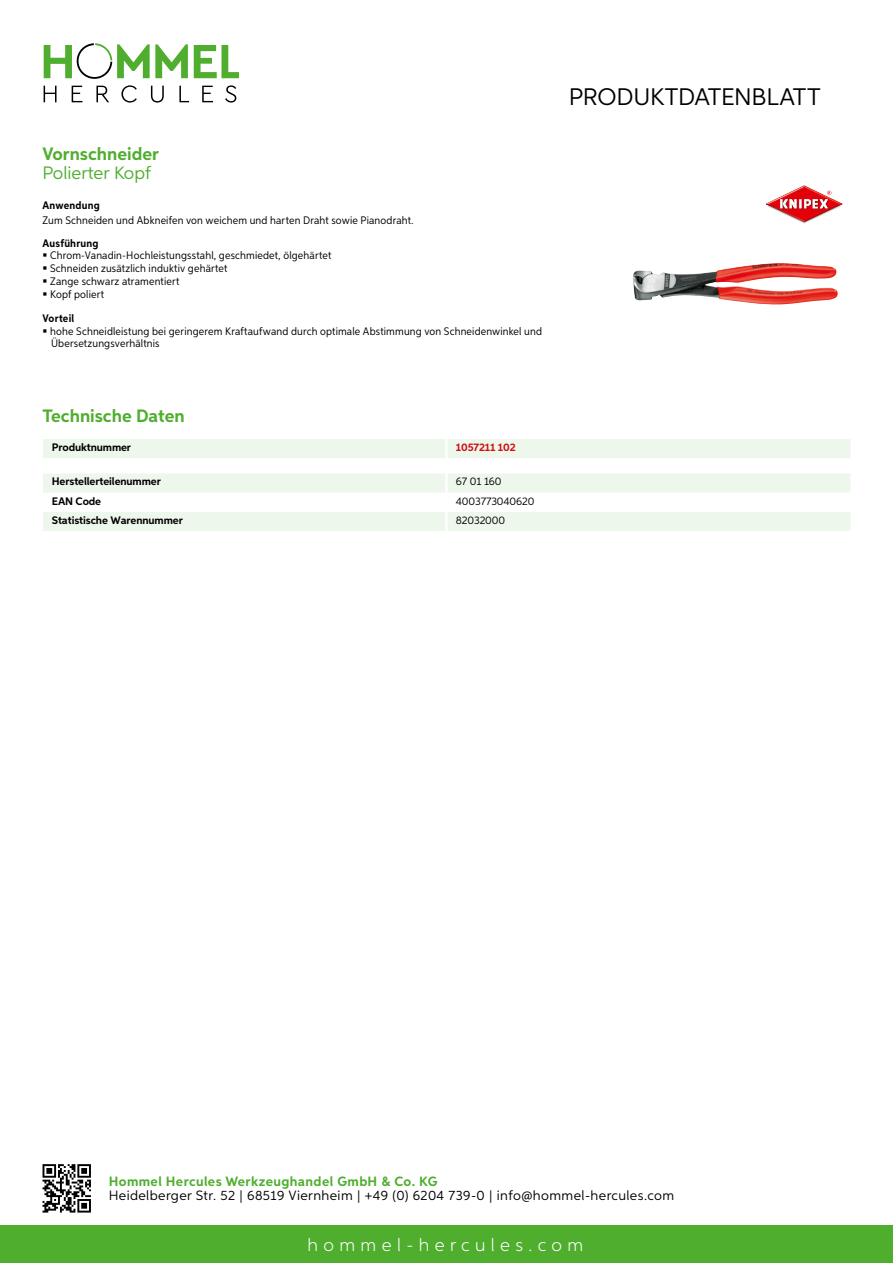
<style>
.page{position:relative;width:893px;height:1263px;background:#fff}
.page>*{position:absolute;margin:0;border:0;box-sizing:border-box;transform-origin:0 0}
.t1{font:24px "Aspira";letter-spacing:-.01em;color:#000}
.t2{font:700 18px "Aspira";color:#50ae2f}
.t3{font:300 18px "Aspira";letter-spacing:.3em;color:#fff}
.t4{font:18px "Aspira";color:#50ae2f}
.t5{font:13.5px "Aspira";letter-spacing:.03em;color:#000}
.t6{font:700 13.5px "Aspira";letter-spacing:.03em;color:#50ae2f}
.t7{font:10.95px/12.8px "Aspira Nar";letter-spacing:.015em;color:#000}
.t8{font:700 10.95px "Aspira";letter-spacing:-.01em;color:#000}
.t9{font:10.95px "Aspira";letter-spacing:-.01em;color:#000}
.t10{font:700 10.95px "Aspira Nar";letter-spacing:.02em;color:#000}
.t11{font:700 10.95px "Aspira";letter-spacing:-.01em;color:#cd1013}
</style>
<div class="page">
<div style="left:0;top:1226px;width:893px;height:37px;background:#50ae2f"></div>
<svg style="left:43px;top:1164px;width:48px;height:48px"></svg>
<svg style="left:194px;top:45px;width:45px;height:33px"></svg>
<svg style="left:44px;top:43px;width:144px;height:36px"></svg>
<svg style="left:44px;top:86px;width:13px;height:16px"></svg>
<svg style="left:72px;top:86px;width:10px;height:16px"></svg>
<svg style="left:96px;top:86px;width:13px;height:16px"></svg>
<svg style="left:121px;top:85px;width:16px;height:18px"></svg>
<svg style="left:151px;top:86px;width:13px;height:17px"></svg>
<svg style="left:179px;top:86px;width:10px;height:16px"></svg>
<svg style="left:202px;top:86px;width:11px;height:16px"></svg>
<svg style="left:225px;top:85px;width:11px;height:18px"></svg>
<div style="left:43px;top:439px;width:807px;height:19px;background:#eef7eb"></div>
<hr style="left:445px;top:439px;width:3px;height:19px;background:#fff">
<svg style="left:43px;top:474px;width:807px;height:57px"></svg>
<hr style="left:445px;top:512px;width:3px;height:19px;background:#fff">
<img style="left:633px;top:263px;width:205px;height:42px">
<svg style="left:766px;top:186px;width:76px;height:38px"></svg>
<h2 class="t2" style="left:43px;top:142px;width:118px">Vornschneider</h2>
<h2 class="t4" style="left:43px;top:162px;width:110px">Polierter Kopf</h2>
<p class="t10" style="left:43px;top:199px;width:59px">Anwendung</p>
<p class="t7" style="left:43px;top:214px;width:373px">Zum Schneiden und Abkneifen von weichem und harten Draht sowie Pianodraht.</p>
<p class="t10" style="left:43px;top:236px;width:58px">Ausführung</p>
<p class="t7" style="left:50px;top:249px;width:283px">Chrom-Vanadin-Hochleistungsstahl, geschmiedet, ölgehärtet Schneiden zusätzlich induktiv gehärtet<br>Zange schwarz atramentiert<br>Kopf poliert</p>
<p class="t10" style="left:43px;top:311px;width:33px">Vorteil</p>
<p class="t7" style="left:50px;top:325px;width:493px;line-height:12px">hohe Schneidleistung bei geringerem Kraftaufwand durch optimale Abstimmung von Schneidenwinkel und<br>Übersetzungsverhältnis</p>
<h2 class="t2" style="left:43px;top:405px;width:144px">Technische Daten</h2>
<p class="t8" style="left:52px;top:440px;width:81px">Produktnummer</p>
<p class="t11" style="left:456px;top:440px;width:61px">1057211 102</p>
<p class="t8" style="left:52px;top:475px;width:111px">Herstellerteilenummer</p>
<p class="t9" style="left:456px;top:475px;width:47px">67 01 160</p>
<p class="t8" style="left:52px;top:494px;width:51px">EAN Code</p>
<p class="t9" style="left:456px;top:494px;width:80px">4003773040620</p>
<p class="t8" style="left:52px;top:513px;width:132px">Statistische Warennummer</p>
<p class="t9" style="left:456px;top:513px;width:51px">82032000</p>
<h1 class="t1" style="left:569px;top:82px;width:253px">Produktdatenblatt</h1>
<p class="t6" style="left:109px;top:1172px;width:330px">Hommel Hercules Werkzeughandel GmbH &amp; Co. KG</p>
<p class="t5" style="left:109px;top:1187px;width:567px">Heidelberger Str. 52 | 68519 Viernheim | +49 (0) 6204 739-0 | info@hommel-hercules.com</p>
<h2 class="t3" style="left:307px;top:1234px;width:277px">hommel-hercules.com</h2>
</div>
